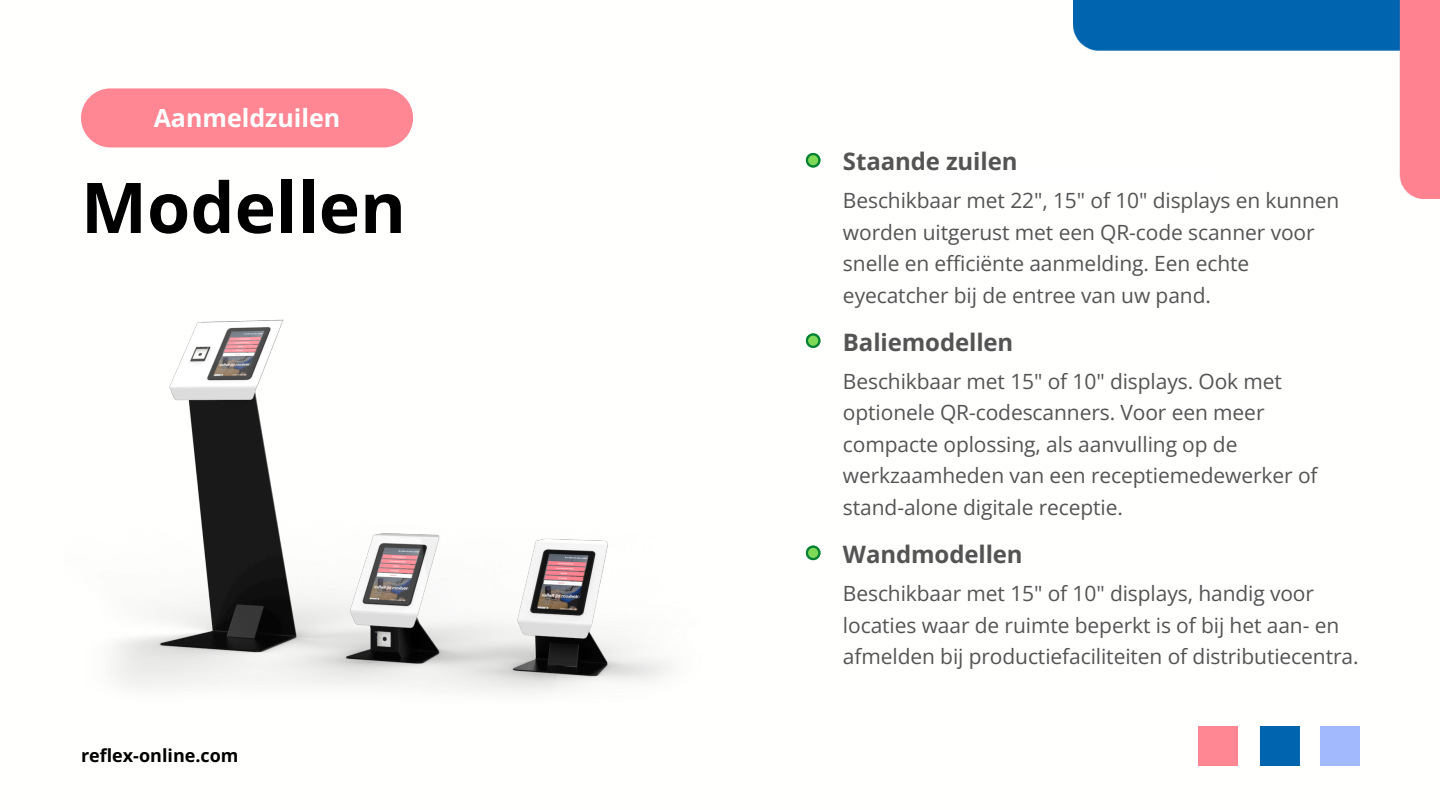
<style>
.page{position:relative;width:1440px;height:810px;background:#fff}
.page>*{position:absolute;margin:0;border:0;box-sizing:border-box;transform-origin:0 0}
.t1{font:700 70px "Open Sans";color:#000}
.t2{font:700 25px "Open Sans";color:#fff}
.t3{font:700 24px "Open Sans";letter-spacing:-.005em;color:#545454}
.t4{font:21px/31.5px "Open Sans";letter-spacing:-.005em;color:#545454}
.t5{font:700 18px "Open Sans";color:#000}
</style>
<div class="page">
<img style="left:1073px;top:0;width:367px;height:199px">
<img style="left:1198px;top:726px;width:161px;height:40px">
<div style="left:929px;top:165px;width:291px;height:18px;background:#fff"></div>
<img style="left:112px;top:319px;width:559px;height:374px">
<svg style="left:806px;top:153px;width:15px;height:15px"></svg>
<svg style="left:806px;top:333px;width:15px;height:15px"></svg>
<svg style="left:806px;top:546px;width:15px;height:14px"></svg>
<div style="left:81px;top:88px;width:332px;height:59px;background:#ff8693;border-radius:30px"></div>
<p class="t2" style="left:154px;top:101px;width:188px">Aanmeldzuilen</p>
<p class="t1" style="left:81px;top:158px;width:327px">Modellen</p>
<p class="t5" style="left:81px;top:742px;width:159px">reflex-online.com</p>
<h2 class="t3" style="left:843px;top:145px;width:176px">Staande zuilen</h2>
<h3 class="t4" style="left:843px;top:184px;width:498px">Beschikbaar met 22", 15" of 10" displays en kunnen worden uitgerust met een QR-code scanner voor snelle en efficiënte aanmelding. Een echte eyecatcher bij de entree van uw pand.</h3>
<h3 class="t3" style="left:843px;top:325px;width:172px">Baliemodellen</h3>
<h2 class="t4" style="left:843px;top:365px;width:476px">Beschikbaar met 15" of 10" displays. Ook met optionele QR-codescanners. Voor een meer compacte oplossing, als aanvulling op de werkzaamheden van een receptiemedewerker of stand-alone digitale receptie.</h2>
<h2 class="t3" style="left:843px;top:537px;width:181px">Wandmodellen</h2>
<h3 class="t4" style="left:843px;top:577px;width:517px">Beschikbaar met 15" of 10" displays, handig voor locaties waar de ruimte beperkt is of bij het aan- en afmelden bij productiefaciliteiten of distributiecentra.</h3>
</div>
